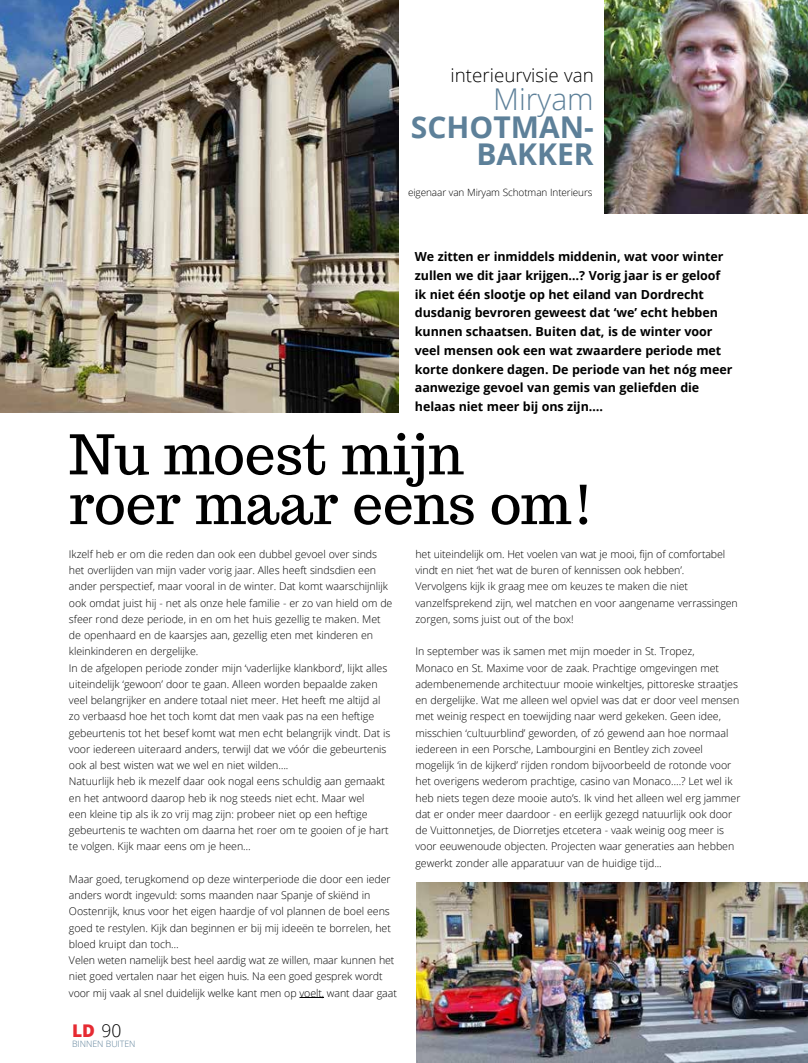
<style>
.page{position:relative;width:808px;height:1063px;background:#fff}
.page>*{position:absolute;margin:0;border:0;box-sizing:border-box;transform-origin:0 0}
.t1{font:54.5px/49.8px "Trocchi";color:#000}
.t2{font:700 30px/27.5px "Open Sans";color:#5d8099;text-align:right}
.t3{font:300 30px "Open Sans";color:#5d8099}
.t4{font:300 18.75px "Open Sans";color:#000}
.t5{font:800 17.5px "Open Sans";color:#e62a32}
.t6{font:700 12.5px/18.8px "Open Sans";letter-spacing:-.005em;color:#000}
.t7{font:300 10.62px/16.2px "Open Sans";letter-spacing:-.005em;color:#000}
.t8{font:300 10px "Open Sans";letter-spacing:-.01em;color:#000}
.t9{font:300 8.75px "Open Sans";color:#5d8099}
.s1{font-weight:300;color:#000}
</style>
<div class="page">
<img style="left:0;top:0;width:399px;height:413px">
<img style="left:416px;top:882px;width:392px;height:181px">
<svg style="left:299px;top:997px;width:25px;height:1px"></svg>
<img style="left:605px;top:0;width:203px;height:213px">
<h3 class="t4" style="left:451px;top:62px;width:145px">interieurvisie van</h3>
<h2 class="t3" style="left:493px;top:79px;width:102px">Miryam</h2>
<h2 class="t2" style="left:411px;top:113px;width:184px">SCHOTMAN-<br>BAKKER</h2>
<p class="t8" style="left:408px;top:185px;width:186px">eigenaar van Miryam Schotman Interieurs</p>
<p class="t6" style="left:415px;top:247px;width:319px">We zitten er inmiddels middenin, wat voor winter zullen we dit jaar krijgen…? Vorig jaar is er geloof ik niet één slootje op het eiland van Dordrecht dusdanig bevroren geweest dat ‘we’ echt hebben kunnen schaatsen. Buiten dat, is de winter voor veel mensen ook een wat zwaardere periode met korte donkere dagen. De periode van het nóg meer aanwezige gevoel van gemis van geliefden die helaas niet meer bij ons zijn….</p>
<h1 class="t1" style="left:69px;top:429px;width:527px">Nu moest mijn<br>roer maar eens om!</h1>
<p class="t7" style="left:69px;top:546px;width:325px">Ikzelf heb er om die reden dan ook een dubbel gevoel over sinds het overlijden van mijn vader vorig jaar. Alles heeft sindsdien een ander perspectief, maar vooral in de winter. Dat komt waarschijnlijk ook omdat juist hij - net als onze hele familie - er zo van hield om de sfeer rond deze periode, in en om het huis gezellig te maken. Met de openhaard en de kaarsjes aan, gezellig eten met kinderen en kleinkinderen en dergelijke.<br>In de afgelopen periode zonder mijn ‘vaderlijke klankbord’, lijkt alles uiteindelijk ‘gewoon’ door te gaan. Alleen worden bepaalde zaken veel belangrijker en andere totaal niet meer. Het heeft me altijd al zo verbaasd hoe het toch komt dat men vaak pas na een heftige gebeurtenis tot het besef komt wat men echt belangrijk vindt. Dat is voor iedereen uiteraard anders, terwijl dat we vóór die gebeurtenis ook al best wisten wat we wel en niet wilden….<br>Natuurlijk heb ik mezelf daar ook nogal eens schuldig aan gemaakt en het antwoord daarop heb ik nog steeds niet echt. Maar wel<br>een kleine tip als ik zo vrij mag zijn: probeer niet op een heftige gebeurtenis te wachten om daarna het roer om te gooien of je hart te volgen. Kijk maar eens om je heen…</p>
<p class="t7" style="left:69px;top:871px;width:329px">Maar goed, terugkomend op deze winterperiode die door een ieder anders wordt ingevuld: soms maanden naar Spanje of skiënd in Oostenrijk, knus voor het eigen haardje of vol plannen de boel eens goed te restylen. Kijk dan beginnen er bij mij ideeën te borrelen, het bloed kruipt dan toch…<br>Velen weten namelijk best heel aardig wat ze willen, maar kunnen het niet goed vertalen naar het eigen huis. Na een goed gesprek wordt voor mij vaak al snel duidelijk welke kant men op voelt, want daar gaat</p>
<h3 class="t5" style="left:72px;top:1017px;width:51px">LD <span class="s1">90</span></h3>
<p class="t9" style="left:72px;top:1038px;width:65px">BINNEN BUITEN</p>
<p class="t7" style="left:415px;top:546px;width:324px">het uiteindelijk om. Het voelen van wat je mooi, fijn of comfortabel vindt en niet ‘het wat de buren of kennissen ook hebben’.<br>Vervolgens kijk ik graag mee om keuzes te maken die niet vanzelfsprekend zijn, wel matchen en voor aangename verrassingen zorgen, soms juist out of the box!</p>
<p class="t7" style="left:415px;top:643px;width:326px">In september was ik samen met mijn moeder in St. Tropez,<br>Monaco en St. Maxime voor de zaak. Prachtige omgevingen met adembenemende architectuur mooie winkeltjes, pittoreske straatjes en dergelijke. Wat me alleen wel opviel was dat er door veel mensen met weinig respect en toewijding naar werd gekeken. Geen idee, misschien ‘cultuurblind’ geworden, of zó gewend aan hoe normaal iedereen in een Porsche, Lambourgini en Bentley zich zoveel mogelijk ‘in de kijkerd’ rijden rondom bijvoorbeeld de rotonde voor het overigens wederom prachtige, casino van Monaco….? Let wel ik heb niets tegen deze mooie auto’s. Ik vind het alleen wel erg jammer dat er onder meer daardoor - en eerlijk gezegd natuurlijk ook door de Vuittonnetjes, de Diorretjes etcetera - vaak weinig oog meer is voor eeuwenoude objecten. Projecten waar generaties aan hebben gewerkt zonder alle apparatuur van de huidige tijd...</p>
</div>
